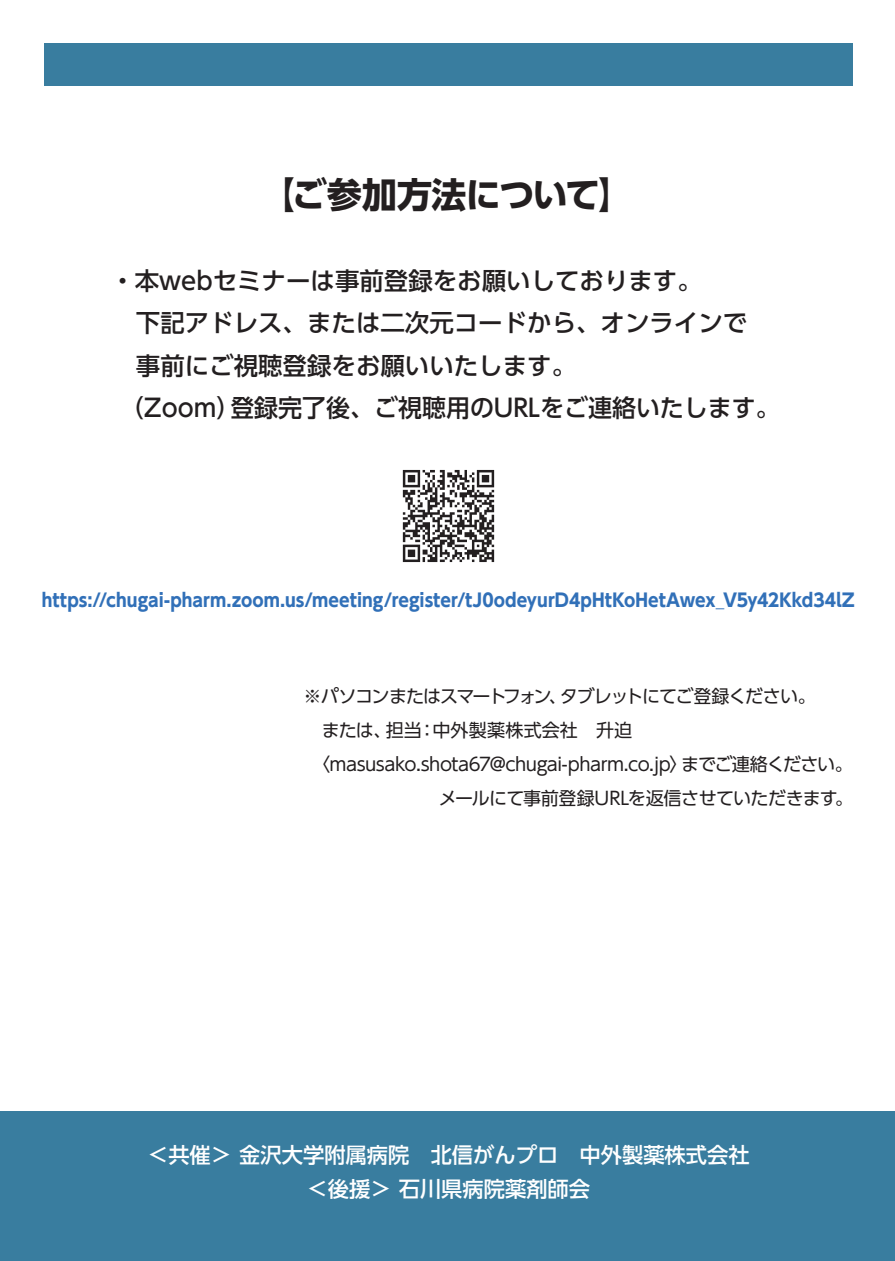
<style>
.page{position:relative;width:895px;height:1261px;background:#fff}
.page>*{position:absolute;margin:0;border:0;box-sizing:border-box;transform-origin:0 0}
.t1{font:700 35.1px "UD Shin Go Pr 6";letter-spacing:-.02em;color:#231f20}
.t2{font:500 24.45px/42.5px "UD Shin Go Pr 6";color:#231f20}
.t3{font:500 21.3px/34px "UD Shin Go Pr 6";color:#fff;text-align:center}
.t4{font:18px/34px "UD Shin Go Pr 6";letter-spacing:-.035em;color:#231f20}
.t5{font:700 18px "UD Shin Go Pr 6";letter-spacing:.005em;color:#3170b8;scale:.95 1}
.t6{font:18px "UD Shin Go Pr 6";letter-spacing:-.06em;color:#231f20}
.t7{font:18px "UD Shin Go Pr 6";letter-spacing:-.065em;color:#231f20}
</style>
<div class="page">
<div style="left:44px;top:43px;width:808px;height:43px;background:#397d9f"></div>
<div style="left:0;top:1111px;width:895px;height:150px;background:#397d9f"></div>
<img style="left:402px;top:469px;width:93px;height:94px">
<h1 class="t1" style="left:261px;top:166px;width:373px">【ご参加方法について【</h1>
<p class="t2" style="left:136px;top:259px;width:613px;text-indent:-26px">・本webセミナーは事前登録をお願いしております。<br>下記アドレス、または二次元コードから、オンラインで事前にご視聴登録をお願いいたします。</p>
<p class="t2" style="left:230px;top:386px;width:551px">登録完了後、ご視聴用のURLをご連絡いたします。</p>
<p class="t2" style="left:120px;top:386px;width:122px">（Zoom）</p>
<p class="t5" style="left:42px;top:585px;width:857px">https://chugai-pharm.zoom.us/meeting/register/tJ0odeyurD4pHtKoHetAwex V_ y5 42Kkd34lZ</p>
<p class="t4" style="left:432px;top:678px;width:201px;text-indent:-129px">※パソコンまたはスマートフォン<br>中外製薬株式会社　升迫</p>
<p class="t6" style="left:560px;top:681px;width:257px">タブレットにてご登録ください。</p>
<p class="t4" style="left:549px;top:678px;width:20px">、</p>
<p class="t4" style="left:386px;top:712px;width:38px">担当</p>
<p class="t4" style="left:303px;top:712px;width:89px">　または、</p>
<p class="t4" style="left:418px;top:712px;width:20px">：</p>
<p class="t7" style="left:681px;top:749px;width:173px">までご連絡ください。</p>
<p class="t4" style="left:312px;top:746px;width:377px">〈masusako.shota67@chugai-pharm.co j p. 〉</p>
<p class="t4" style="left:439px;top:780px;width:400px">メールにて事前登録URLを返信させていただきます</p>
<p class="t4" style="left:835px;top:780px;width:20px">。</p>
<p class="t3" style="left:147px;top:1137px;width:604px">＜共催＞金沢大学附属病院　北信がんプロ　中外製薬株式会社＜後援＞石川県病院薬剤師会</p>
</div>
